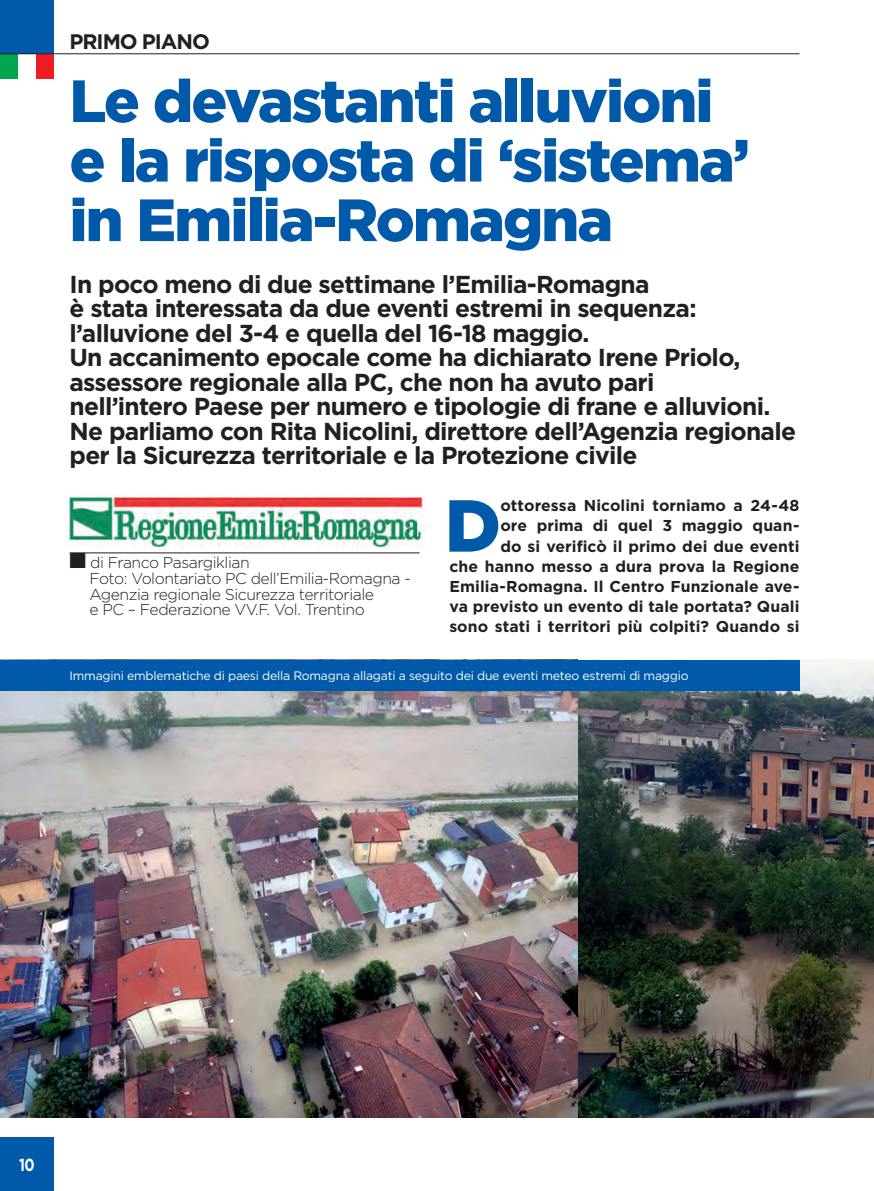
<style>
.page{position:relative;width:874px;height:1191px;background:#fff}
.page>*{position:absolute;margin:0;border:0;box-sizing:border-box;transform-origin:0 0}
.t1{font:900 73.33px "Gotham";color:#0159a9}
.t2{font:900 59.5px/59.5px "Gotham";letter-spacing:-.03em;color:#0159a9}
.t3{font:700 24.5px/24.5px "Gotham";letter-spacing:-.03em;color:#231f20}
.t4{font:700 21px "Gotham";letter-spacing:-.05em;color:#231f20}
.t5{font:700 17.5px "Gotham";color:#fff;scale:.8 1}
.t6{font:700 15.75px/20.1px "Gotham";letter-spacing:.005em;color:#231f20;text-align:right}
.t7{font:300 15.75px/15.8px "Gotham";letter-spacing:-.03em;color:#231f20}
.t8{font:12.25px "Gotham";letter-spacing:-.02em;color:#fff}
</style>
<div class="page">
<div style="left:0;top:0;width:54px;height:54px;background:#0159a9"></div>
<div style="left:0;top:1137px;width:54px;height:54px;background:#0159a9"></div>
<div style="left:36px;top:54px;width:18px;height:25px;background:#ee1d23"></div>
<div style="left:0;top:54px;width:18px;height:25px;background:#00a54f"></div>
<hr style="left:0;top:53px;width:799px;height:1px;background:#231f20">
<hr style="left:69px;top:552px;width:350px;height:1px;background:#231f20">
<img style="left:69px;top:496px;width:356px;height:53px">
<img style="left:0;top:659px;width:577px;height:458px">
<img style="left:577px;top:659px;width:296px;height:458px">
<div style="left:0;top:660px;width:799px;height:30px;background:#0159a9"></div>
<p class="t4" style="left:69px;top:28px;width:142px">PRIMO PIANO</p>
<h2 class="t2" style="left:69px;top:71px;width:681px">Le devastanti alluvioni e la risposta di ‘sistema’ in Emilia-Romagna</h2>
<p class="t3" style="left:69px;top:271px;width:727px">In poco meno di due settimane l’Emilia-Romagna<br>è stata interessata da due eventi estremi in sequenza: l’alluvione del 3-4 e quella del 16-18 maggio.<br>Un accanimento epocale come ha dichiarato Irene Priolo, assessore regionale alla PC, che non ha avuto pari<br>nell’intero Paese per numero e tipologie di frane e alluvioni.<br>Ne parliamo con Rita Nicolini, direttore dell’Agenzia regionale per la Sicurezza territoriale e la Protezione civile</p>
<p class="t7" style="left:89px;top:554px;width:323px;text-indent:-20px">■ di Franco Pasargiklian<br>Foto: Volontariato PC dell’Emilia-Romagna - Agenzia regionale Sicurezza territoriale<br>e PC – Federazione VV.F. Vol. Trentino</p>
<p class="t6" style="left:449px;top:495px;width:351px">ottoressa Nicolini torniamo a 24-48<br>ore prima di quel 3 maggio quan-<br>do si verificò il primo dei due eventi<br>che hanno messo a dura prova la Regione Emilia-Romagna. Il Centro Funzionale ave&shy;va previsto un evento di tale portata? Quali sono stati i territori più colpiti? Quando si</p>
<h1 class="t1" style="left:444px;top:475px;width:58px">D</h1>
<p class="t8" style="left:69px;top:669px;width:620px">Immagini emblematiche di paesi della Romagna allagati a seguito dei due eventi meteo estremi di maggio</p>
<p class="t5" style="left:19px;top:1153px;width:21px">10</p>
</div>
